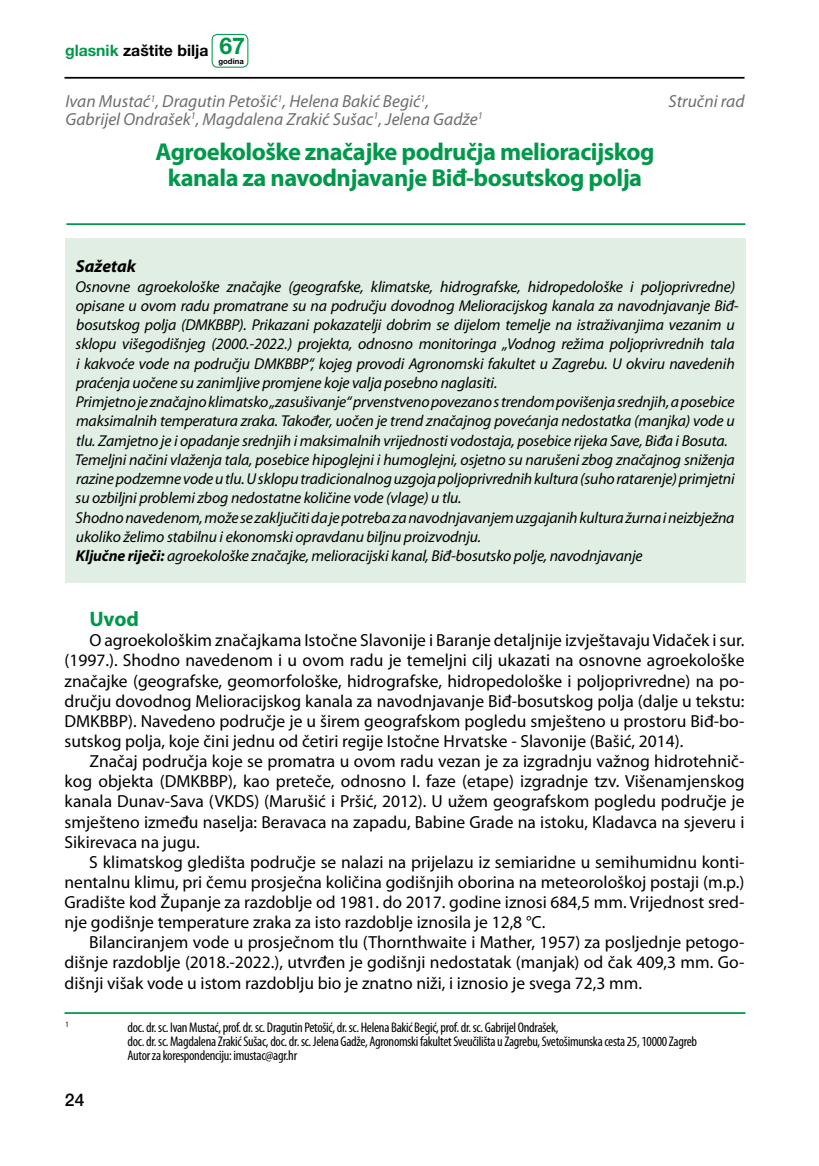
<style>
.page{position:relative;width:819px;height:1166px;background:#fff}
.page>*{position:absolute;margin:0;border:0;box-sizing:border-box;transform-origin:0 0}
.t1{font:700 24.5px/26.2px "Myriad Pro";letter-spacing:-.02em;color:#00984a;text-align:center}
.t2{font:700 21px "Myriad Pro";color:#00984a}
.t3{font:17.5px/20.1px "Myriad Pro";color:#000;text-align:justify}
.t4{font:italic 17.5px "Myriad Pro";color:#6d6e71}
.t5{font:italic 700 17.5px "Myriad Pro";color:#000}
.t6{font:500 17.5px "Helvetica Neue LT Pro";color:#000}
.t7{font:italic 15.75px/19.2px "Myriad Pro";letter-spacing:-.01em;color:#000}
.t8{font:700 15.75px "Helvetica Neue LT Pro";color:#000}
.t9{font:condensed 14px/14px "Myriad Pro";letter-spacing:-.02em;color:#000}
.t10{font:condensed 8.22px "Myriad Pro";color:#000}
.t11{font:700 7.7px "Helvetica Neue LT Pro";color:#000}
.s1{color:#00984a}
.s2{font-size:23.1px;color:#00984a}
.s3{font-weight:700}
</style>
<div class="page">
<hr style="left:64px;top:77px;width:680px;height:2px;background:#000">
<div style="left:211px;top:34px;width:37px;height:34px;border:1px solid #00984a;border-radius:5px"></div>
<hr style="left:66px;top:223px;width:679px;height:2px;background:#00984a">
<div style="left:65px;top:238px;width:680px;height:344px;background:#e0eee4"></div>
<hr style="left:64px;top:1012px;width:681px;height:2px;background:#00984a">
<p class="t8" style="left:65px;top:41px;width:181px"><span class="s1">glasnik</span> zaštite bilja <span class="s2">67</span></p>
<p class="t11" style="left:218px;top:56px;width:27px">godina</p>
<p class="t4" style="left:65px;top:91px;width:365px">Ivan Mustać<sup>1</sup>, Dragutin Petošić<sup>1</sup>, Helena Bakić Begić<sup>1</sup>,</p>
<p class="t4" style="left:668px;top:91px;width:77px">Stručni rad</p>
<p class="t4" style="left:65px;top:108px;width:419px">Gabrijel Ondrašek<sup>1</sup>, Magdalena Zrakić Sušac<sup>1</sup>, Jelena Gadže<sup>1</sup></p>
<h1 class="t1" style="left:155px;top:138px;width:500px">Agroekološke značajke područja melioracijskog kanala za navodnjavanje Biđ-bosutskog polja</h1>
<p class="t5" style="left:76px;top:255px;width:62px">Sažetak</p>
<p class="t7" style="left:75px;top:276px;width:665px">Osnovne agroekološke značajke (geografske, klimatske, hidrografske, hidropedološke i poljoprivredne) opisane u ovom radu promatrane su na području dovodnog Melioracijskog kanala za navodnjavanje Biđ&shy;bosutskog polja (DMKBBP). Prikazani pokazatelji dobrim se dijelom temelje na istraživanjima vezanim u sklopu višegodišnjeg (2000.-2022.) projekta, odnosno monitoringa „Vodnog režima poljoprivrednih tala i kakvoće vode na području DMKBBP“, kojeg provodi Agronomski fakultet u Zagrebu. U okviru navedenih praćenja uočene su zanimljive promjene koje valja posebno naglasiti.<br>Primjetno je značajno klimatsko „zasušivanje“ prvenstveno povezano s trendom povišenja srednjih, a posebice maksimalnih temperatura zraka. Također, uočen je trend značajnog povećanja nedostatka (manjka) vode u tlu. Zamjetno je i opadanje srednjih i maksimalnih vrijednosti vodostaja, posebice rijeka Save, Biđa i Bosuta.<br>Temeljni načini vlaženja tala, posebice hipoglejni i humoglejni, osjetno su narušeni zbog značajnog sniženja razine podzemne vode u tlu. U sklopu tradicionalnog uzgoja poljoprivrednih kultura (suho ratarenje) primjetni su ozbiljni problemi zbog nedostatne količine vode (vlage) u tlu.<br>Shodno navedenom, može se zaključiti da je potreba za navodnjavanjem uzgajanih kultura žurna i neizbježna ukoliko želimo stabilnu i ekonomski opravdanu biljnu proizvodnju.<br><span class="s3">Ključne riječi:</span> agroekološke značajke, melioracijski kanal, Biđ-bosutsko polje, navodnjavanje</p>
<p class="t2" style="left:89px;top:605px;width:51px">Uvod</p>
<p class="t3" style="left:64px;top:630px;width:681px;text-indent:25px">O agroekološkim značajkama Istočne Slavonije i Baranje detaljnije izvještavaju Vidaček i sur. (1997.). Shodno navedenom i u ovom radu je temeljni cilj ukazati na osnovne agroekološke značajke (geografske, geomorfološke, hidrografske, hidropedološke i poljoprivredne) na po&shy;dručju dovodnog Melioracijskog kanala za navodnjavanje Biđ-bosutskog polja (dalje u tekstu:<br>DMKBBP). Navedeno područje je u širem geografskom pogledu smješteno u prostoru Biđ-bo&shy;sutskog polja, koje čini jednu od četiri regije Istočne Hrvatske - Slavonije (Bašić, 2014).</p>
<p class="t3" style="left:64px;top:751px;width:681px;text-indent:25px">Značaj područja koje se promatra u ovom radu vezan je za izgradnju važnog hidrotehnič&shy;kog objekta (DMKBBP), kao preteče, odnosno I. faze (etape) izgradnje tzv. Višenamjenskog kanala Dunav-Sava (VKDS) (Marušić i Pršić, 2012). U užem geografskom pogledu područje je smješteno između naselja: Beravaca na zapadu, Babine Grade na istoku, Kladavca na sjeveru i Sikirevaca na jugu.</p>
<p class="t3" style="left:64px;top:851px;width:681px;text-indent:25px">S klimatskog gledišta područje se nalazi na prijelazu iz semiaridne u semihumidnu konti&shy;nentalnu klimu, pri čemu prosječna količina godišnjih oborina na meteorološkoj postaji (m.p.)<br>Gradište kod Županje za razdoblje od 1981. do 2017. godine iznosi 684,5 mm. Vrijednost sred&shy;nje godišnje temperature zraka za isto razdoblje iznosila je 12,8 °C.</p>
<p class="t3" style="left:64px;top:932px;width:681px;text-indent:25px">Bilanciranjem vode u prosječnom tlu (Thornthwaite i Mather, 1957) za posljednje petogo&shy;dišnje razdoblje (2018.-2022.), utvrđen je godišnji nedostatak (manjak) od čak 409,3 mm. Go&shy;dišnji višak vode u istom razdoblju bio je znatno niži, i iznosio je svega 72,3 mm.</p>
<p class="t10" style="left:65px;top:1020px;width:5px">1</p>
<p class="t9" style="left:127px;top:1020px;width:571px">doc. dr. sc. Ivan Mustać, prof. dr. sc. Dragutin Petošić, dr. sc. Helena Bakić Begić, prof. dr. sc. Gabrijel Ondrašek,<br>doc. dr. sc. Magdalena Zrakić Sušac, doc. dr. sc. Jelena Gadže, Agronomski fakultet Sveučilišta u Zagrebu, Svetošimunska cesta 25, 10000 Zagreb<br>Autor za korespondenciju: imustac@agr.hr</p>
<p class="t6" style="left:65px;top:1090px;width:21px">24</p>
</div>
